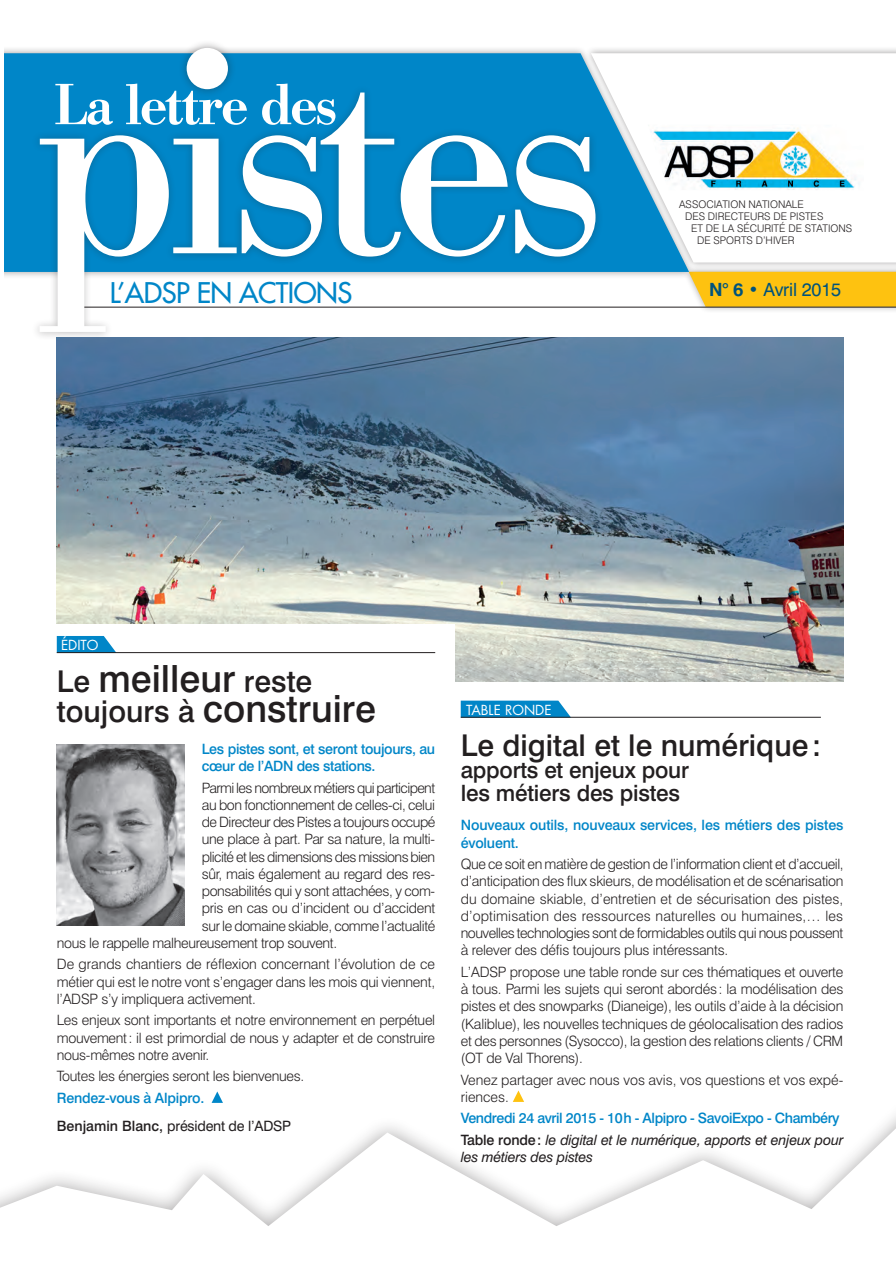
<style>
.page{position:relative;width:896px;height:1270px;background:#fff}
.page>*{position:absolute;margin:0;border:0;box-sizing:border-box;transform-origin:0 0}
.t1{font:500 57px "Bodoni BE";letter-spacing:-.04em;color:#fff}
.t2{font:500 37.5px/30px "Swiss 721 BT";color:#231f20}
.t3{font:500 30px "Swiss 721 BT";color:#231f20}
.t4{font:27.75px "Futura";letter-spacing:-.02em;color:#0086c8}
.t5{font:500 22.5px/22.5px "Swiss 721 BT";letter-spacing:-.01em;color:#231f20}
.t6{font:18.15px "Swiss 721 BT";letter-spacing:-.01em;color:#00537c}
.t7{font:300 14.25px/17.2px "Swiss 721 BT";letter-spacing:-.02em;color:#231f20;text-align:justify}
.t8{font:500 14.25px/17.2px "Swiss 721 BT";letter-spacing:-.025em;color:#0086c8}
.t9{font:300 14.25px/17.2px "Swiss 721 BT";color:#231f20}
.t10{font:300 14.25px "Swiss 721 BT";letter-spacing:-.04em;color:#231f20}
.t11{font:14.25px "Swiss 721 BT";letter-spacing:-.015em;color:#231f20}
.t12{font:italic 14.25px "Swiss 721 BT";letter-spacing:-.015em;color:#231f20}
.t13{font:13.5px "Futura";color:#fff}
.t14{font:300 10.5px "Swiss 721 BT";color:#231f20}
.s1{font-weight:700}
.s2{font-size:30px}
.s3{font-weight:500}
.s4{color:#231f20}
.s5{font-weight:400;font-style:italic;color:#231f20}
</style>
<div class="page">
<svg style="left:0;top:1116px;width:896px;height:110px"></svg>
<div style="left:682px;top:265px;width:214px;height:49px;background:#231f20;opacity:.4"></div>
<div style="left:689px;top:272px;width:207px;height:35px;background:#fec210"></div>
<div style="left:585px;top:46px;width:311px;height:223px;background:#231f20;opacity:.4"></div>
<svg style="left:695px;top:53px;width:201px;height:209px"></svg>
<div style="left:0;top:46px;width:695px;height:233px;background:#231f20;opacity:.4"></div>
<svg style="left:4px;top:53px;width:685px;height:219px;fill:#0086c8"></svg>
<div style="left:178px;top:39px;width:58px;height:58px;background:#231f20;opacity:.4"></div>
<div style="left:187px;top:48px;width:41px;height:41px;background:#fff;border-radius:50%"></div>
<hr style="left:75px;top:307px;width:821px;height:1px;background:#231f20">
<div style="left:31px;top:84px;width:573px;height:256px;background:#231f20;opacity:.3"></div>
<svg style="left:40px;top:92px;width:556px;height:240px"></svg>
<svg style="left:513px;top:1090px;width:11px;height:12px"></svg>
<hr style="left:0;top:0;width:4px;height:285px;background:#fff">
<svg style="left:461px;top:700px;width:110px;height:17px;background:#188fca"></svg>
<hr style="left:461px;top:717px;width:360px;height:1px;background:#231f20">
<img style="left:648px;top:125px;width:216px;height:65px">
<img style="left:57px;top:337px;width:786px;height:345px">
<div style="left:37px;top:624px;width:417px;height:114px;background:#fff"></div>
<svg style="left:57px;top:636px;width:59px;height:16px"></svg>
<hr style="left:57px;top:652px;width:378px;height:1px;background:#231f20">
<svg style="left:212px;top:1091px;width:11px;height:12px"></svg>
<img style="left:56px;top:744px;width:129px;height:181px">
<h1 class="t1" style="left:54px;top:72px;width:285px">La lettre des</h1>
<p class="t14" style="left:679px;top:198px;width:126px">Association Nationale</p>
<p class="t14" style="left:685px;top:210px;width:140px">des Directeurs de pistes</p>
<p class="t14" style="left:691px;top:222px;width:163px">et de la Sécurité de stations</p>
<p class="t14" style="left:697px;top:234px;width:99px">de Sports d’Hiver</p>
<h3 class="t4" style="left:110px;top:274px;width:244px">L’ADSP EN ACTIONS</h3>
<p class="t6" style="left:709px;top:278px;width:134px"><span class="s1">N° 6</span> • Avril 2015</p>
<p class="t13" style="left:61px;top:636px;width:30px">Édito</p>
<h2 class="t2" style="left:57px;top:664px;width:321px"><span class="s2">Le</span> meilleur <span class="s2">reste toujours à</span> construire</h2>
<p class="t8" style="left:202px;top:740px;width:235px">Les pistes sont, et seront toujours, au cœur de l’ADN des stations.</p>
<p class="t10" style="left:202px;top:779px;width:235px">Parmi les nombreux métiers qui participent</p>
<p class="t7" style="left:202px;top:796px;width:235px">au bon fonctionnement de celles-ci, celui</p>
<p class="t7" style="left:202px;top:813px;width:235px">de Directeur des Pistes a toujours occupé</p>
<p class="t7" style="left:202px;top:830px;width:235px">une place à part. Par sa nature, la multi-</p>
<p class="t7" style="left:202px;top:847px;width:235px">plicité et les dimensions des missions bien</p>
<p class="t7" style="left:202px;top:865px;width:235px">sûr, mais également au regard des res-</p>
<p class="t7" style="left:202px;top:882px;width:235px">ponsabilités qui y sont attachées, y com-</p>
<p class="t7" style="left:202px;top:899px;width:235px">pris en cas ou d’incident ou d’accident</p>
<p class="t7" style="left:202px;top:917px;width:235px">sur le domaine skiable, comme l’actualité</p>
<p class="t7" style="left:57px;top:934px;width:282px">nous le rappelle malheureusement trop souvent.</p>
<p class="t7" style="left:57px;top:955px;width:380px">De grands chantiers de réflexion concernant l’évolution de ce métier qui est le notre vont s’engager dans les mois qui viennent, l’ADSP</p>
<p class="t7" style="left:57px;top:988px;width:380px;line-height:21.5px;text-indent:45px">s’y impliquera activement.<br>Les enjeux sont importants et notre environnement en perpétuel</p>
<p class="t7" style="left:57px;top:1029px;width:380px">mouvement: il est primordial de nous y adapter et de construire nous-mêmes notre avenir.</p>
<p class="t7" style="left:57px;top:1067px;width:249px">Toutes les énergies seront les bienvenues.</p>
<p class="t8" style="left:57px;top:1089px;width:149px">Rendez-vous à Alpipro.</p>
<p class="t11" style="left:57px;top:1117px;width:236px"><span class="s3">Benjamin Blanc,</span> président de l’ADSP</p>
<p class="t13" style="left:466px;top:701px;width:87px">TABLE RONDE</p>
<h3 class="t3" style="left:461px;top:726px;width:362px">Le digital et le numérique:</h3>
<h3 class="t5" style="left:461px;top:758px;width:230px">apports et enjeux pour les métiers des pistes</h3>
<p class="t8" style="left:461px;top:816px;width:384px">Nouveaux outils, nouveaux services, les métiers des pistes évoluent.</p>
<p class="t7" style="left:461px;top:855px;width:384px">Que ce soit en matière de gestion de l’information client et d’accueil, d’anticipation des flux skieurs, de modélisation et de scénarisation du domaine skiable, d’entretien et de sécurisation des pistes, d’optimisation des ressources naturelles ou humaines,… les nouvelles technologies sont de formidables outils qui nous poussent à relever des défis toujours plus intéressants.</p>
<p class="t7" style="left:461px;top:963px;width:29px">L’ADSP</p>
<p class="t7" style="left:461px;top:963px;width:384px;text-indent:49px">propose une table ronde sur ces thématiques et ouverte à tous. Parmi les sujets qui seront abordés: la modélisation des pistes et des snowparks (Dianeige), les outils d’aide à la décision (Kaliblue), les nouvelles techniques de géolocalisation des radios et des personnes (Sysocco), la gestion des relations clients / CRM (OT de Val Thorens).</p>
<p class="t9" style="left:461px;top:1071px;width:384px">Venez partager avec nous vos avis, vos questions et vos expé&shy;riences.</p>
<p class="t8" style="left:461px;top:1107px;width:384px;line-height:21.5px">Vendredi 24 avril 2015 - 10h - Alpipro - SavoiExpo - Chambéry<br><span class="s4">Table ronde:</span> <span class="s5">le digital et le numérique, apports et enjeux pour</span></p>
<p class="t12" style="left:461px;top:1148px;width:134px">les métiers des pistes</p>
</div>
